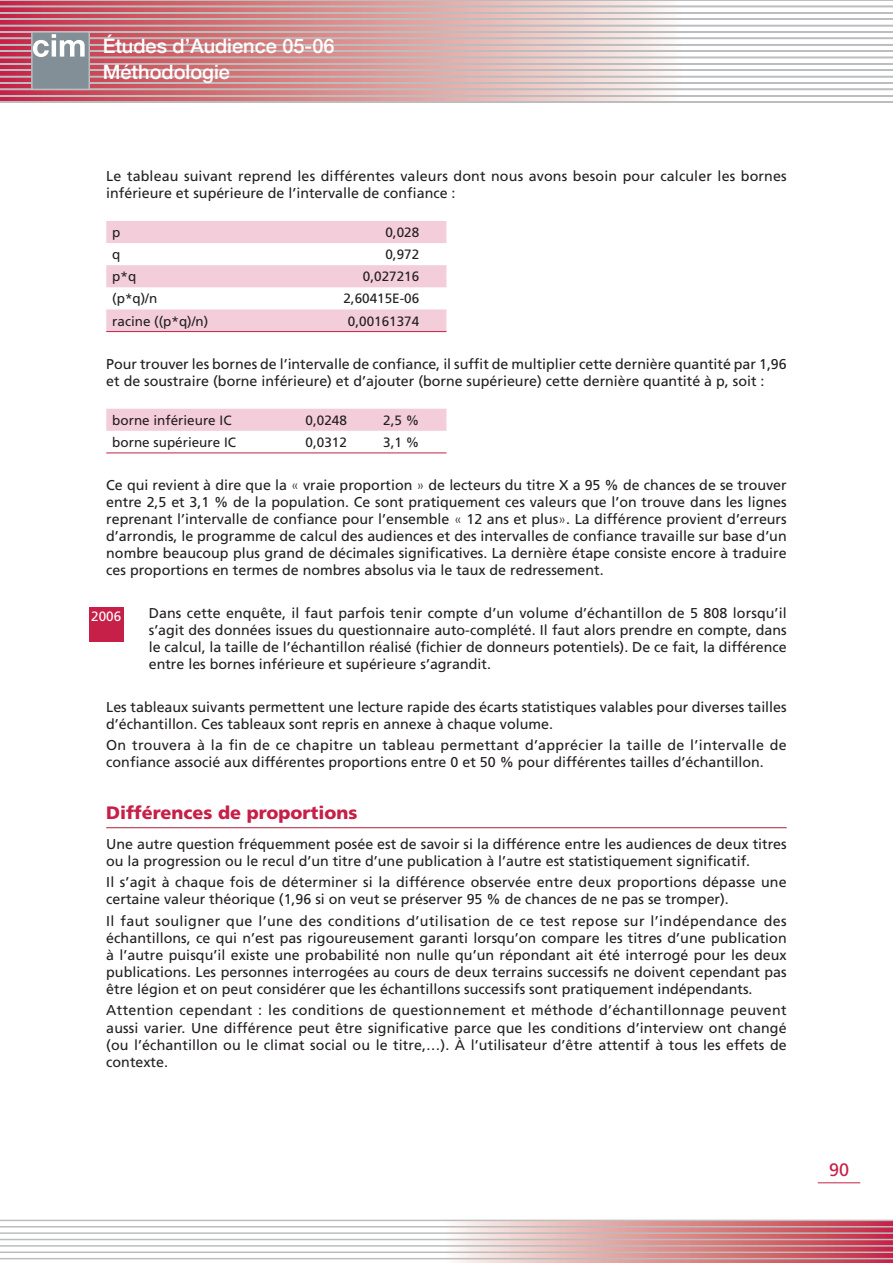
<style>
.page{position:relative;width:893px;height:1263px;background:#fff}
.page>*{position:absolute;margin:0;border:0;box-sizing:border-box;transform-origin:0 0}
.t1{font:500 19.95px/25.5px "Helvetica Neue";color:#fff}
.t2{font:900 18px "Frutiger";color:#c61f48}
.t3{font:18px "Frutiger";color:#c61f48}
.t4{font:14.25px/17.1px "Frutiger";color:#231f20}
.t5{font:13.5px "Frutiger";color:#231f20}
.t6{font:13.5px "Frutiger";color:#fff}
.s1{font-family:"Univers";font-weight:300}
</style>
<div class="page">
<svg style="left:0;top:1px;width:680px;height:100px;background:#dc9699"></svg>
<svg style="left:446px;top:1221px;width:447px;height:42px;background:#dc9295"></svg>
<hr style="left:0;top:0;width:893px;height:1px;background:#bbbdbf">
<hr style="left:0;top:6px;width:893px;height:1px;background:#bbbdbf">
<hr style="left:0;top:12px;width:893px;height:2px;background:#bbbdbf">
<hr style="left:0;top:18px;width:893px;height:2px;background:#bbbdbf">
<hr style="left:0;top:25px;width:893px;height:1px;background:#bbbdbf">
<hr style="left:0;top:31px;width:893px;height:2px;background:#bbbdbf">
<hr style="left:0;top:38px;width:893px;height:1px;background:#bbbdbf">
<hr style="left:0;top:44px;width:893px;height:1px;background:#bbbdbf">
<hr style="left:0;top:50px;width:893px;height:2px;background:#bbbdbf">
<hr style="left:0;top:57px;width:893px;height:1px;background:#bbbdbf">
<hr style="left:0;top:63px;width:893px;height:2px;background:#bbbdbf">
<hr style="left:0;top:69px;width:893px;height:2px;background:#bbbdbf">
<hr style="left:0;top:76px;width:893px;height:1px;background:#bbbdbf">
<hr style="left:0;top:82px;width:893px;height:2px;background:#bbbdbf">
<hr style="left:0;top:89px;width:893px;height:1px;background:#bbbdbf">
<hr style="left:0;top:95px;width:893px;height:2px;background:#bbbdbf">
<hr style="left:0;top:101px;width:893px;height:2px;background:#bbbdbf">
<hr style="left:0;top:1220px;width:893px;height:1px;background:#bbbdbf">
<hr style="left:0;top:1226px;width:893px;height:2px;background:#bbbdbf">
<hr style="left:0;top:1232px;width:893px;height:2px;background:#bbbdbf">
<hr style="left:0;top:1239px;width:893px;height:1px;background:#bbbdbf">
<hr style="left:0;top:1245px;width:893px;height:2px;background:#bbbdbf">
<hr style="left:0;top:1252px;width:893px;height:1px;background:#bbbdbf">
<hr style="left:0;top:1258px;width:893px;height:1px;background:#bbbdbf">
<div style="left:32px;top:32px;width:57px;height:57px;background:#828f97"></div>
<svg style="left:34px;top:34px;width:51px;height:23px"></svg>
<div style="left:31px;top:31px;width:59px;height:59px;border:2px solid #bbbdbf"></div>
<hr style="left:818px;top:1183px;width:42px;height:1px;background:#c61f48">
<hr style="left:106px;top:827px;width:681px;height:1px;background:#b21e3b">
<svg style="left:106px;top:221px;width:340px;height:110px"></svg>
<hr style="left:106px;top:331px;width:170px;height:1px;background:#c61f48">
<hr style="left:276px;top:331px;width:170px;height:1px;background:#c61f48">
<div style="left:106px;top:409px;width:340px;height:22px;background:#f3ceda"></div>
<hr style="left:106px;top:453px;width:247px;height:1px;background:#c61f48">
<hr style="left:353px;top:453px;width:93px;height:1px;background:#c61f48">
<div style="left:89px;top:608px;width:34px;height:34px;background:#c61f48"></div>
<h1 class="t1" style="left:103px;top:35px;width:233px">Études d’Audience 05-06<br>Méthodologie</h1>
<p class="t4" style="left:106px;top:168px;width:682px">Le tableau suivant reprend les différentes valeurs dont nous avons besoin pour calculer les bornes inférieure et supérieure de l’intervalle de confiance :</p>
<p class="t5" style="left:112px;top:227px;width:10px">p</p>
<p class="t5" style="left:385px;top:227px;width:35px">0,028</p>
<p class="t5" style="left:112px;top:249px;width:10px">q</p>
<p class="t5" style="left:385px;top:249px;width:35px">0,972</p>
<p class="t5" style="left:112px;top:271px;width:26px">p*q</p>
<p class="t5" style="left:363px;top:271px;width:58px">0,027216</p>
<p class="t5" style="left:112px;top:293px;width:46px">(p*q)/n</p>
<p class="t5" style="left:343px;top:293px;width:77px">2,60415E-06</p>
<p class="t5" style="left:112px;top:315px;width:97px">racine ((p*q)/n)</p>
<p class="t5" style="left:348px;top:315px;width:73px">0,00161374</p>
<p class="t4" style="left:106px;top:356px;width:682px">Pour trouver les bornes de l’intervalle de confiance, il suffit de multiplier cette dernière quantité par 1,96 et de soustraire (borne inférieure) et d’ajouter (borne supérieure) cette dernière quantité à p, soit :</p>
<p class="t5" style="left:112px;top:415px;width:121px">borne inférieure IC</p>
<p class="t5" style="left:306px;top:415px;width:43px">0,0248</p>
<p class="t5" style="left:383px;top:415px;width:38px">2,5 %</p>
<p class="t5" style="left:112px;top:437px;width:125px">borne supérieure IC</p>
<p class="t5" style="left:306px;top:437px;width:43px">0,0312</p>
<p class="t5" style="left:383px;top:437px;width:38px">3,1 %</p>
<p class="t4" style="left:106px;top:478px;width:682px;text-align:justify">Ce qui revient à dire que la <span class="s1">«</span> vraie proportion <span class="s1">»</span> de lecteurs du titre X a 95 % de chances de se trouver entre 2,5 et 3,1 % de la population. Ce sont pratiquement ces valeurs que l’on trouve dans les lignes reprenant l’intervalle de confiance pour l’ensemble <span class="s1">«</span> 12 ans et plus<span class="s1">»</span>. La différence provient d’erreurs d’arrondis, le programme de calcul des audiences et des intervalles de confiance travaille sur base d’un nombre beaucoup plus grand de décimales significatives. La dernière étape consiste encore à traduire ces proportions en termes de nombres absolus via le taux de redressement.</p>
<p class="t4" style="left:149px;top:606px;width:639px;text-align:justify">Dans cette enquête, il faut parfois tenir compte d’un volume d’échantillon de 5 808 lorsqu’il s’agit des données issues du questionnaire auto-complété. Il faut alors prendre en compte, dans le calcul, la taille de l’échantillon réalisé (fichier de donneurs potentiels). De ce fait, la différence entre les bornes inférieure et supérieure s’agrandit.</p>
<p class="t4" style="left:106px;top:700px;width:682px">Les tableaux suivants permettent une lecture rapide des écarts statistiques valables pour diverses tailles d’échantillon. Ces tableaux sont repris en annexe à chaque volume.</p>
<p class="t4" style="left:106px;top:738px;width:682px">On trouvera à la fin de ce chapitre un tableau permettant d’apprécier la taille de l’intervalle de confiance associé aux différentes proportions entre 0 et 50 % pour différentes tailles d’échantillon.</p>
<p class="t2" style="left:106px;top:805px;width:253px">Différences de proportions</p>
<p class="t4" style="left:106px;top:836px;width:682px">Une autre question fréquemment posée est de savoir si la différence entre les audiences de deux titres ou la progression ou le recul d’un titre d’une publication à l’autre est statistiquement significatif.</p>
<p class="t4" style="left:106px;top:875px;width:682px">Il s’agit à chaque fois de déterminer si la différence observée entre deux proportions dépasse une certaine valeur théorique (1,96 si on veut se préserver 95 % de chances de ne pas se tromper).</p>
<p class="t4" style="left:106px;top:913px;width:682px;text-align:justify">Il faut souligner que l’une des conditions d’utilisation de ce test repose sur l’indépendance des échantillons, ce qui n’est pas rigoureusement garanti lorsqu’on compare les titres d’une publication à l’autre puisqu’il existe une probabilité non nulle qu’un répondant ait été interrogé pour les deux publications. Les personnes interrogées au cours de deux terrains successifs ne doivent cependant pas être légion et on peut considérer que les échantillons successifs sont pratiquement indépendants.</p>
<p class="t4" style="left:106px;top:1003px;width:682px;text-align:justify">Attention cependant : les conditions de questionnement et méthode d’échantillonnage peuvent aussi varier. Une différence peut être significative parce que les conditions d’interview ont changé (ou l’échantillon ou le climat social ou le titre,…). À l’utilisateur d’être attentif à tous les effets de contexte.</p>
<p class="t6" style="left:91px;top:611px;width:32px">2006</p>
<p class="t3" style="left:829px;top:1163px;width:22px">90</p>
</div>
